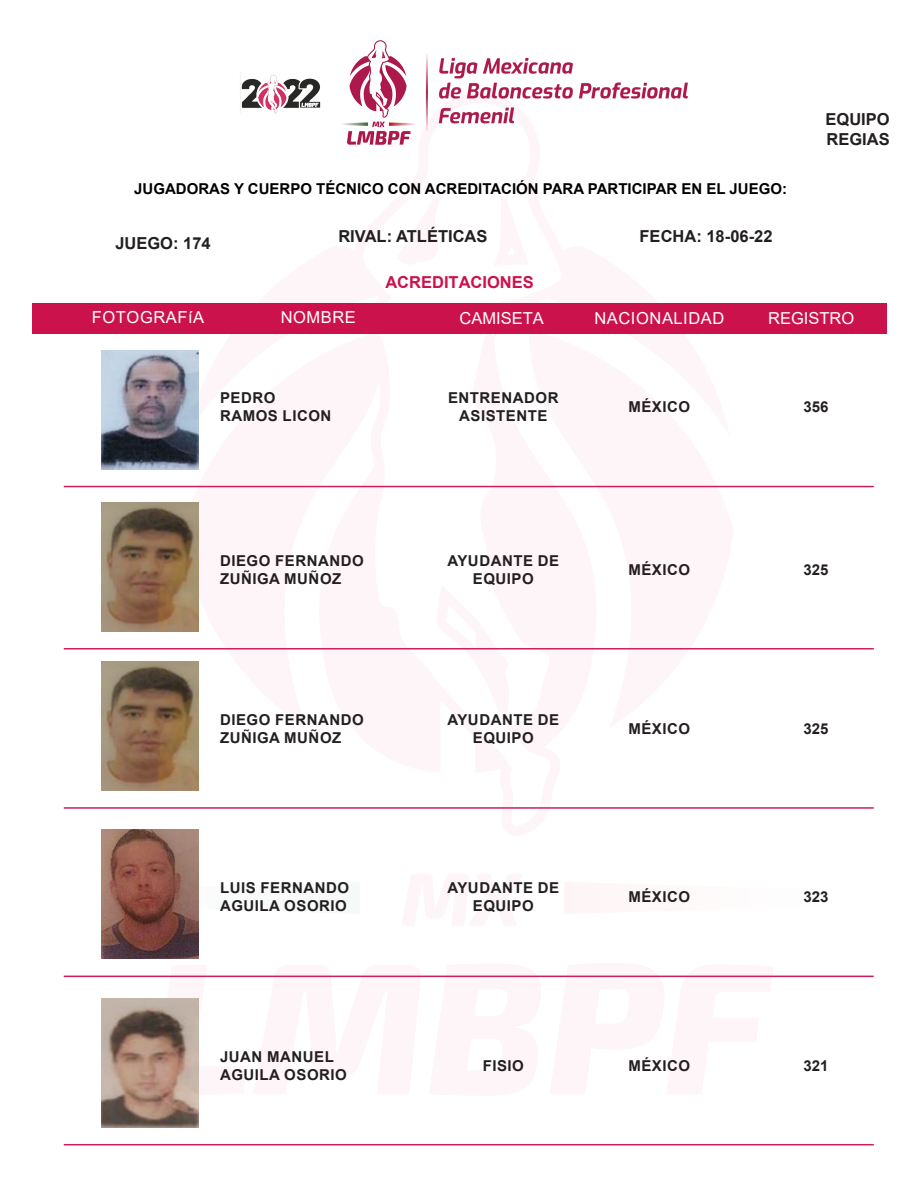
<style>
.page{position:relative;width:918px;height:1188px;background:#fff}
.page>*{position:absolute;margin:0;border:0;box-sizing:border-box;transform-origin:0 0}
.t1{font:700 16.5px/19.8px "Arial";color:#231f20}
.t2{font:16.5px "Arial";letter-spacing:.035em;color:#fff}
.t3{font:16.5px "Arial";color:#fff}
.t4{font:700 16.5px "Arial";color:#cc124c}
.t5{font:700 15px/18px "Arial";letter-spacing:.035em;color:#231f20;text-align:center}
.t6{font:700 15px "Arial";color:#000}
</style>
<div class="page">
<svg style="left:146px;top:953px;width:639px;height:153px"></svg>
<svg style="left:101px;top:871px;width:98px;height:54px"></svg>
<div style="left:33px;top:303px;width:854px;height:31px;background:#cc124c"></div>
<img style="left:240px;top:40px;width:447px;height:105px">
<img style="left:102px;top:351px;width:96px;height:118px">
<hr style="left:64px;top:486px;width:810px;height:1px;background:#cc1f56">
<img style="left:102px;top:662px;width:96px;height:129px">
<img style="left:102px;top:502px;width:96px;height:129px">
<hr style="left:64px;top:807px;width:810px;height:2px;background:#cc1f56">
<hr style="left:64px;top:648px;width:810px;height:2px;background:#cc1f56">
<img style="left:102px;top:830px;width:96px;height:129px">
<hr style="left:64px;top:976px;width:810px;height:1px;background:#cc1f56">
<img style="left:102px;top:998px;width:96px;height:129px">
<hr style="left:64px;top:1144px;width:810px;height:1px;background:#cc1f56">
<p class="t6" style="left:134px;top:178px;width:654px">JUGADORAS Y CUERPO TÉCNICO CON ACREDITACIÓN PARA PARTICIPAR EN EL JUEGO:</p>
<p class="t1" style="left:115px;top:233px;width:97px">JUEGO: 174</p>
<p class="t1" style="left:338px;top:227px;width:151px">RIVAL: ATLÉTICAS</p>
<p class="t1" style="left:640px;top:227px;width:134px">FECHA: 18-06-22</p>
<p class="t4" style="left:385px;top:271px;width:150px">ACREDITACIONES</p>
<p class="t1" style="left:826px;top:110px;width:66px">EQUIPO<br>REGIAS</p>
<p class="t2" style="left:92px;top:306px;width:114px">FOTOGRAFíA</p>
<p class="t2" style="left:281px;top:306px;width:77px">NOMBRE</p>
<p class="t3" style="left:460px;top:307px;width:86px">CAMISETA</p>
<p class="t3" style="left:768px;top:307px;width:88px">REGISTRO</p>
<p class="t2" style="left:594px;top:307px;width:131px">NACIONALIDAD</p>
<p class="t5" style="left:220px;top:389px;width:57px">PEDRO</p>
<p class="t5" style="left:220px;top:407px;width:113px">RAMOS LICON</p>
<p class="t5" style="left:448px;top:389px;width:112px">ENTRENADOR<br>ASISTENTE</p>
<p class="t5" style="left:628px;top:398px;width:63px">MÉXICO</p>
<p class="t5" style="left:804px;top:398px;width:27px">356</p>
<p class="t5" style="left:220px;top:552px;width:145px">DIEGO FERNANDO</p>
<p class="t5" style="left:220px;top:570px;width:123px">ZUÑIGA MUÑOZ</p>
<p class="t5" style="left:447px;top:552px;width:113px">AYUDANTE DE<br>EQUIPO</p>
<p class="t5" style="left:628px;top:561px;width:63px">MÉXICO</p>
<p class="t5" style="left:804px;top:561px;width:27px">325</p>
<p class="t5" style="left:220px;top:711px;width:145px">DIEGO FERNANDO</p>
<p class="t5" style="left:220px;top:729px;width:123px">ZUÑIGA MUÑOZ</p>
<p class="t5" style="left:447px;top:711px;width:113px">AYUDANTE DE<br>EQUIPO</p>
<p class="t5" style="left:628px;top:720px;width:63px">MÉXICO</p>
<p class="t5" style="left:804px;top:720px;width:27px">325</p>
<p class="t5" style="left:220px;top:879px;width:131px">LUIS FERNANDO</p>
<p class="t5" style="left:220px;top:897px;width:128px">AGUILA OSORIO</p>
<p class="t5" style="left:447px;top:879px;width:113px">AYUDANTE DE<br>EQUIPO</p>
<p class="t5" style="left:628px;top:888px;width:63px">MÉXICO</p>
<p class="t5" style="left:804px;top:888px;width:27px">323</p>
<p class="t5" style="left:220px;top:1048px;width:115px">JUAN MANUEL</p>
<p class="t5" style="left:220px;top:1066px;width:128px">AGUILA OSORIO</p>
<p class="t5" style="left:483px;top:1057px;width:43px">FISIO</p>
<p class="t5" style="left:628px;top:1057px;width:63px">MÉXICO</p>
<p class="t5" style="left:804px;top:1057px;width:27px">321</p>
</div>
